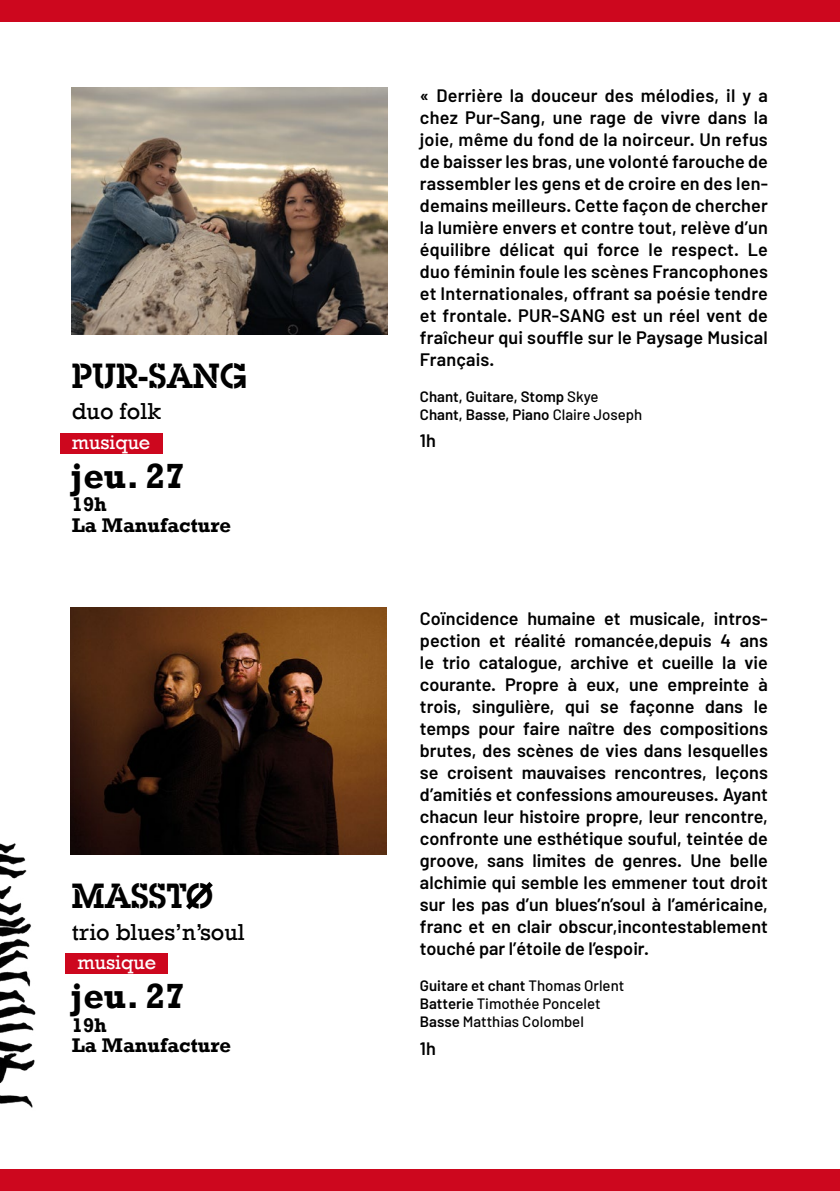
<style>
.page{position:relative;width:840px;height:1191px;background:#fff}
.page>*{position:absolute;margin:0;border:0;box-sizing:border-box;transform-origin:0 0}
.t1{font:700 35.8px "Rockwell";color:#000}
.t2{font:34px "Pack In";color:#000}
.t3{font:23.6px "Rockwell";color:#000}
.t4{font:700 20.2px/20.2px "Rockwell";color:#000}
.t5{font:20px "Rockwell";color:#fff}
.t6{font:600 18px/22px "Barlow";color:#000;text-align:justify}
.t7{font:500 15px/18px "Barlow";color:#000}
.t8{font:600 15px/18px "Barlow";color:#000}
.s1{font-weight:500}
.s2{font-weight:600}
</style>
<div class="page">
<img style="left:72px;top:88px;width:315px;height:246px">
<img style="left:71px;top:607px;width:315px;height:248px">
<div style="left:0;top:0;width:839px;height:22px;background:#cd071e"></div>
<div style="left:0;top:1169px;width:839px;height:22px;background:#cd071e"></div>
<div style="left:60px;top:434px;width:102px;height:20px;background:#cd071e"></div>
<div style="left:66px;top:953px;width:102px;height:20px;background:#cd071e"></div>
<svg style="left:186px;top:882px;width:27px;height:28px"></svg>
<img style="left:0;top:843px;width:36px;height:265px">
<h2 class="t2" style="left:72px;top:353px;width:176px">PUR-SANG</h2>
<h3 class="t3" style="left:72px;top:398px;width:90px">duo folk</h3>
<p class="t5" style="left:72px;top:431px;width:80px">musique</p>
<h1 class="t1" style="left:71px;top:454px;width:116px">jeu. 27</h1>
<p class="t4" style="left:72px;top:494px;width:161px">19h<br>La Manufacture</p>
<h2 class="t2" style="left:72px;top:873px;width:142px">MASSTO</h2>
<h3 class="t3" style="left:72px;top:918px;width:174px">trio blues’n’soul</h3>
<p class="t5" style="left:77px;top:950px;width:80px">musique</p>
<h1 class="t1" style="left:71px;top:974px;width:116px">jeu. 27</h1>
<p class="t4" style="left:72px;top:1015px;width:161px">19h<br>La Manufacture</p>
<p class="t6" style="left:420px;top:84px;width:349px">« Derrière la douceur des mélodies, il y a chez Pur-Sang, une rage de vivre dans la joie, même du fond de la noirceur. Un refus de baisser les bras, une volonté farouche de rassembler les gens et de croire en des len&shy;demains meilleurs. Cette façon de chercher la lumière envers et contre tout, relève d’un équilibre délicat qui force le respect. Le duo féminin foule les scènes Francophones et Internationales, offrant sa poésie tendre et frontale. PUR-SANG est un réel vent de fraîcheur qui souffle sur le Paysage Musical Français.</p>
<p class="t8" style="left:420px;top:387px;width:224px">Chant, Guitare, Stomp <span class="s1">Skye<br></span>Chant, Basse, Piano <span class="s1">Claire Joseph</span></p>
<p class="t6" style="left:420px;top:429px;width:17px">1h</p>
<p class="t6" style="left:420px;top:607px;width:349px">Coïncidence humaine et musicale, intros&shy;pection et réalité romancée,depuis 4 ans le trio catalogue, archive et cueille la vie courante. Propre à eux, une empreinte à trois, singulière, qui se façonne dans le temps pour faire naître des compositions brutes, des scènes de vies dans lesquelles se croisent mauvaises rencontres, leçons d’amitiés et confessions amoureuses. Ayant chacun leur histoire propre, leur rencontre, confronte une esthétique souful, teintée de groove, sans limites de genres. Une belle alchimie qui semble les emmener tout droit sur les pas d’un blues’n’soul à l’américaine, franc et en clair obscur,incontestablement touché par l’étoile de l’espoir.</p>
<p class="t7" style="left:420px;top:976px;width:206px"><span class="s2">Guitare et chant</span> Thomas Orlent<br><span class="s2">Batterie</span> Timothée Poncelet<br><span class="s2">Basse</span> Matthias Colombel</p>
<p class="t6" style="left:420px;top:1037px;width:17px">1h</p>
</div>
